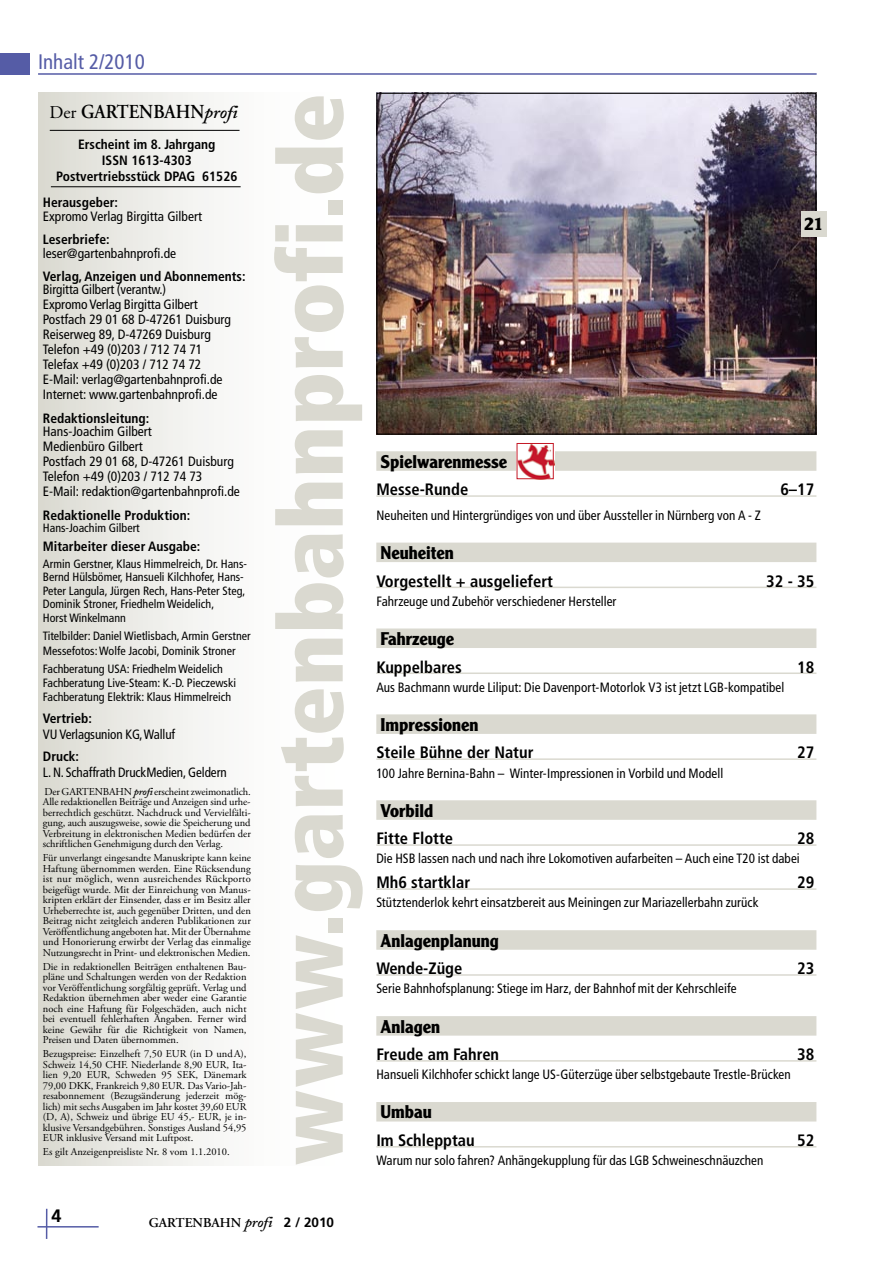
<style>
.page{position:relative;width:893px;height:1263px;background:#fff}
.page>*{position:absolute;margin:0;border:0;box-sizing:border-box;transform-origin:0 0}
.t1{font:900 condensed 90px "Frutiger LT";letter-spacing:.005em;color:#dad9d0}
.t2{font:condensed 21px "Frutiger LT";color:#555ca6}
.t3{font:600 19.8px "Adobe Garamond Pro";color:#000;scale:.91 1}
.t4{font:700 18px "Clearface Gothic LH";color:#000}
.t5{font:700 18px "Frutiger LT";color:#000}
.t6{font:700 condensed 16.5px "Frutiger LT";color:#000}
.t7{font:condensed 13.5px/15px "Frutiger LT";color:#000}
.t8{font:700 condensed 13.5px/16.2px "Frutiger LT";color:#000;text-align:center}
.t9{font:600 13.5px "Adobe Garamond Pro";color:#000}
.t10{font:condensed 12px/13.5px "Frutiger LT";color:#000}
.t11{font:10.5px/10.5px "Adobe Garamond Pro";color:#000;text-align:justify}
.s1{font-weight:400;font-size:18px}
.s2{font-family:"Adobe Caslon";font-style:italic;font-size:18px}
.s3{font-family:"Adobe Caslon";font-weight:600;font-style:italic}
.s4{font-family:"Adobe Caslon";font-style:italic;font-size:15px}
.s5{font-family:"Frutiger LT";font-weight:700}
</style>
<div class="page">
<hr style="left:38px;top:1226px;width:61px;height:1px;background:#555ca6">
<hr style="left:46px;top:1209px;width:1px;height:30px;background:#555ca6">
<div style="left:0;top:53px;width:29px;height:22px;background:#555ca6"></div>
<hr style="left:38px;top:73px;width:779px;height:2px;background:#555ca6">
<img style="left:378px;top:95px;width:436px;height:338px">
<div style="left:376px;top:93px;width:440px;height:342px;border:1px solid #000"></div>
<div style="left:38px;top:93px;width:323px;height:1072px;background:linear-gradient(to right,#deded7,#fff)"></div>
<div style="left:376px;top:451px;width:440px;height:20px;background:#dad9d0"></div>
<hr style="left:376px;top:495px;width:440px;height:2px;background:#dad9d0">
<div style="left:376px;top:543px;width:440px;height:19px;background:#dad9d0"></div>
<hr style="left:376px;top:587px;width:440px;height:1px;background:#dad9d0">
<div style="left:376px;top:628px;width:440px;height:20px;background:#dad9d0"></div>
<hr style="left:376px;top:672px;width:440px;height:2px;background:#dad9d0">
<div style="left:376px;top:714px;width:440px;height:20px;background:#dad9d0"></div>
<hr style="left:376px;top:758px;width:440px;height:2px;background:#dad9d0">
<div style="left:376px;top:800px;width:440px;height:20px;background:#dad9d0"></div>
<hr style="left:376px;top:844px;width:440px;height:2px;background:#dad9d0">
<hr style="left:376px;top:888px;width:440px;height:2px;background:#dad9d0">
<div style="left:376px;top:930px;width:440px;height:20px;background:#dad9d0"></div>
<hr style="left:376px;top:974px;width:440px;height:2px;background:#dad9d0">
<div style="left:376px;top:1016px;width:440px;height:20px;background:#dad9d0"></div>
<hr style="left:376px;top:1060px;width:440px;height:2px;background:#dad9d0">
<div style="left:376px;top:1102px;width:440px;height:19px;background:#dad9d0"></div>
<hr style="left:376px;top:1146px;width:440px;height:1px;background:#dad9d0">
<hr style="left:50px;top:130px;width:190px;height:1px;background:#000">
<hr style="left:51px;top:186px;width:190px;height:1px;background:#000">
<img style="left:519px;top:445px;width:33px;height:32px">
<div style="left:517px;top:443px;width:37px;height:36px;border:1px solid #c41926"></div>
<div style="left:801px;top:211px;width:26px;height:26px;background:#dad9d0"></div>
<h2 class="t2" style="left:38px;top:49px;width:108px">Inhalt 2/2010</h2>
<h3 class="t3" style="left:50px;top:101px;width:208px"><span class="s1">Der</span> GARTENBAHN<span class="s2">profi</span></h3>
<h1 class="t1" style="left:256px;top:1165px;width:1073px;rotate:-90deg">www.gartenbahnprofi.de</h1>
<p class="t8" style="left:56px;top:136px;width:183px">Erscheint im 8. Jahrgang<br>ISSN 1613-4303<br>Postvertriebsstück DPAG 61526</p>
<p class="t8" style="left:43px;top:195px;width:77px">Herausgeber:</p>
<p class="t7" style="left:43px;top:209px;width:161px">Expromo Verlag Birgitta Gilbert</p>
<p class="t8" style="left:43px;top:231px;width:68px">Leserbriefe:</p>
<p class="t7" style="left:43px;top:246px;width:135px">leser@gartenbahnprofi.de</p>
<p class="t8" style="left:43px;top:268px;width:204px">Verlag, Anzeigen und Abonnements:</p>
<p class="t7" style="left:43px;top:282px;width:190px">Birgitta Gilbert (verantw.)<br>Expromo Verlag Birgitta Gilbert<br>Postfach 29 01 68 D-47261 Duisburg<br>Reiserweg 89, D-47269 Duisburg<br>Telefon +49 (0)203 / 712 74 71<br>Telefax +49 (0)203 / 712 74 72<br>E-Mail: verlag@gartenbahnprofi.de<br>Internet: www.gartenbahnprofi.de</p>
<p class="t8" style="left:43px;top:410px;width:108px">Redaktionsleitung:</p>
<p class="t7" style="left:43px;top:424px;width:198px">Hans-Joachim Gilbert<br>Medienbüro Gilbert<br>Postfach 29 01 68, D-47261 Duisburg<br>Telefon +49 (0)203 / 712 74 73<br>E-Mail: redaktion@gartenbahnprofi.de</p>
<p class="t8" style="left:43px;top:507px;width:149px">Redaktionelle Produktion:</p>
<p class="t10" style="left:43px;top:522px;width:98px">Hans-Joachim Gilbert</p>
<p class="t8" style="left:43px;top:539px;width:159px">Mitarbeiter dieser Ausgabe:</p>
<p class="t10" style="left:43px;top:557px;width:206px">Armin Gerstner, Klaus Himmelreich, Dr. Hans-Bernd Hülsbömer, Hansueli Kilchhofer, Hans-Peter Langula, Jürgen Rech, Hans-Peter Steg, Dominik Stroner, Friedhelm Weidelich,<br>Horst Winkelmann</p>
<p class="t10" style="left:43px;top:629px;width:209px;line-height:14.4px">Titelbilder: Daniel Wietlisbach, Armin Gerstner<br>Messefotos: Wolfe Jacobi, Dominik Stroner</p>
<p class="t10" style="left:43px;top:662px;width:195px;line-height:14px">Fachberatung USA: Friedhelm Weidelich<br>Fachberatung Live-Steam: K.-D. Pieczewski<br>Fachberatung Elektrik: Klaus Himmelreich</p>
<p class="t8" style="left:43px;top:710px;width:51px">Vertrieb:</p>
<p class="t7" style="left:43px;top:727px;width:134px">VU Verlagsunion KG, Walluf</p>
<p class="t8" style="left:43px;top:748px;width:38px">Druck:</p>
<p class="t7" style="left:43px;top:765px;width:185px">L. N. Schaffrath DruckMedien, Geldern</p>
<p class="t11" style="left:43px;top:787px;width:210px">Der GARTENBAHN <span class="s3">profi</span> erscheint zweimonatlich.<br>Alle redaktionellen Beiträge und Anzeigen sind urhe&shy;berrechtlich geschützt. Nachdruck und Vervielfälti&shy;gung, auch auszugsweise, sowie die Speicherung und Verbreitung in elektronischen Medien bedürfen der schriftlichen Genehmigung durch den Verlag.</p>
<p class="t11" style="left:43px;top:853px;width:210px">Für unverlangt eingesandte Manuskripte kann keine Haftung übernommen werden. Eine Rücksendung ist nur möglich, wenn ausreichendes Rückporto beigefügt wurde. Mit der Einreichung von Manus&shy;kripten erklärt der Einsender, dass er im Besitz aller Urheberrechte ist, auch gegenüber Dritten, und den Beitrag nicht zeitgleich anderen Publikationen zur Veröffentlichung angeboten hat. Mit der Übernahme und Honorierung erwirbt der Verlag das einmalige Nutzungsrecht in Print- und elektronischen Medien.</p>
<p class="t11" style="left:43px;top:962px;width:205px">Die in redaktionellen Beiträgen enthaltenen Bau&shy;pläne und Schaltungen werden von der Redaktion vor Veröffentlichung sorgfältig geprüft. Verlag und Redaktion übernehmen aber weder eine Garantie noch eine Haftung für Folgeschäden, auch nicht bei eventuell fehlerhaften Angaben. Ferner wird keine Gewähr für die Richtigkeit von Namen, Preisen und Daten übernommen.</p>
<p class="t11" style="left:43px;top:1049px;width:205px">Bezugspreise: Einzelheft 7,50 EUR (in D undA), Schweiz 14,50 CHF. Niederlande 8,90 EUR, Ita&shy;lien 9,20 EUR, Schweden 95 SEK, Dänemark 79,00 DKK, Frankreich 9,80 EUR. Das Vario-Jah&shy;resabonnement (Bezugsänderung jederzeit mög&shy;lich) mit sechs Ausgaben im Jahr kostet 39,60 EUR (D, A), Schweiz und übrige EU 45,- EUR, je in&shy;klusive Versandgebühren. Sonstiges Ausland 54,95<br>EUR inklusive Versand mit Luftpost.</p>
<p class="t11" style="left:43px;top:1147px;width:188px">Es gilt Anzeigenpreisliste Nr. 8 vom 1.1.2010.</p>
<h3 class="t4" style="left:804px;top:213px;width:21px">21</h3>
<h3 class="t4" style="left:381px;top:451px;width:128px">Spielwarenmesse</h3>
<h3 class="t6" style="left:376px;top:480px;width:93px">Messe-Runde</h3>
<h3 class="t6" style="left:780px;top:480px;width:35px">6–17</h3>
<p class="t7" style="left:376px;top:508px;width:386px">Neuheiten und Hintergründiges von und über Aussteller in Nürnberg von A - Z</p>
<h3 class="t4" style="left:381px;top:542px;width:75px">Neuheiten</h3>
<h3 class="t6" style="left:376px;top:571px;width:178px">Vorgestellt + ausgeliefert</h3>
<h3 class="t6" style="left:766px;top:571px;width:50px">32 - 35</h3>
<p class="t7" style="left:376px;top:594px;width:242px">Fahrzeuge und Zubehör verschiedener Hersteller</p>
<h3 class="t4" style="left:381px;top:628px;width:75px">Fahrzeuge</h3>
<h3 class="t6" style="left:376px;top:657px;width:87px">Kuppelbares</h3>
<h3 class="t6" style="left:797px;top:657px;width:19px">18</h3>
<p class="t7" style="left:376px;top:679px;width:410px">Aus Bachmann wurde Liliput: Die Davenport-Motorlok V3 ist jetzt LGB-kompatibel</p>
<h3 class="t4" style="left:381px;top:714px;width:99px">Impressionen</h3>
<h3 class="t6" style="left:376px;top:743px;width:159px">Steile Bühne der Natur</h3>
<h3 class="t6" style="left:797px;top:743px;width:19px">27</h3>
<p class="t7" style="left:376px;top:765px;width:348px">100 Jahre Bernina-Bahn – Winter-Impressionen in Vorbild und Modell</p>
<h3 class="t4" style="left:381px;top:800px;width:54px">Vorbild</h3>
<h3 class="t6" style="left:376px;top:829px;width:78px">Fitte Flotte</h3>
<h3 class="t6" style="left:797px;top:829px;width:19px">28</h3>
<p class="t7" style="left:376px;top:851px;width:425px">Die HSB lassen nach und nach ihre Lokomotiven aufarbeiten – Auch eine T20 ist dabei</p>
<h3 class="t6" style="left:376px;top:873px;width:95px">Mh6 startklar</h3>
<h3 class="t6" style="left:797px;top:873px;width:19px">29</h3>
<p class="t7" style="left:376px;top:895px;width:384px">Stütztenderlok kehrt einsatzbereit aus Meiningen zur Mariazellerbahn zurück</p>
<h3 class="t4" style="left:381px;top:930px;width:120px">Anlagenplanung</h3>
<h3 class="t6" style="left:376px;top:959px;width:88px">Wende-Züge</h3>
<h3 class="t6" style="left:797px;top:959px;width:19px">23</h3>
<p class="t7" style="left:376px;top:981px;width:362px">Serie Bahnhofsplanung: Stiege im Harz, der Bahnhof mit der Kehrschleife</p>
<h3 class="t4" style="left:381px;top:1016px;width:61px">Anlagen</h3>
<h3 class="t6" style="left:376px;top:1044px;width:124px">Freude am Fahren</h3>
<h3 class="t6" style="left:797px;top:1044px;width:19px">38</h3>
<p class="t7" style="left:376px;top:1067px;width:416px">Hansueli Kilchhofer schickt lange US-Güterzüge über selbstgebaute Trestle-Brücken</p>
<h3 class="t4" style="left:381px;top:1101px;width:53px">Umbau</h3>
<h3 class="t6" style="left:376px;top:1130px;width:100px">Im Schlepptau</h3>
<h3 class="t6" style="left:797px;top:1130px;width:19px">52</h3>
<p class="t7" style="left:376px;top:1153px;width:389px">Warum nur solo fahren? Anhängekupplung für das LGB Schweineschnäuzchen</p>
<h3 class="t5" style="left:51px;top:1205px;width:12px">4</h3>
<p class="t9" style="left:149px;top:1214px;width:187px">GARTENBAHN <span class="s4">profi</span> <span class="s5">2 / 2010</span></p>
</div>
